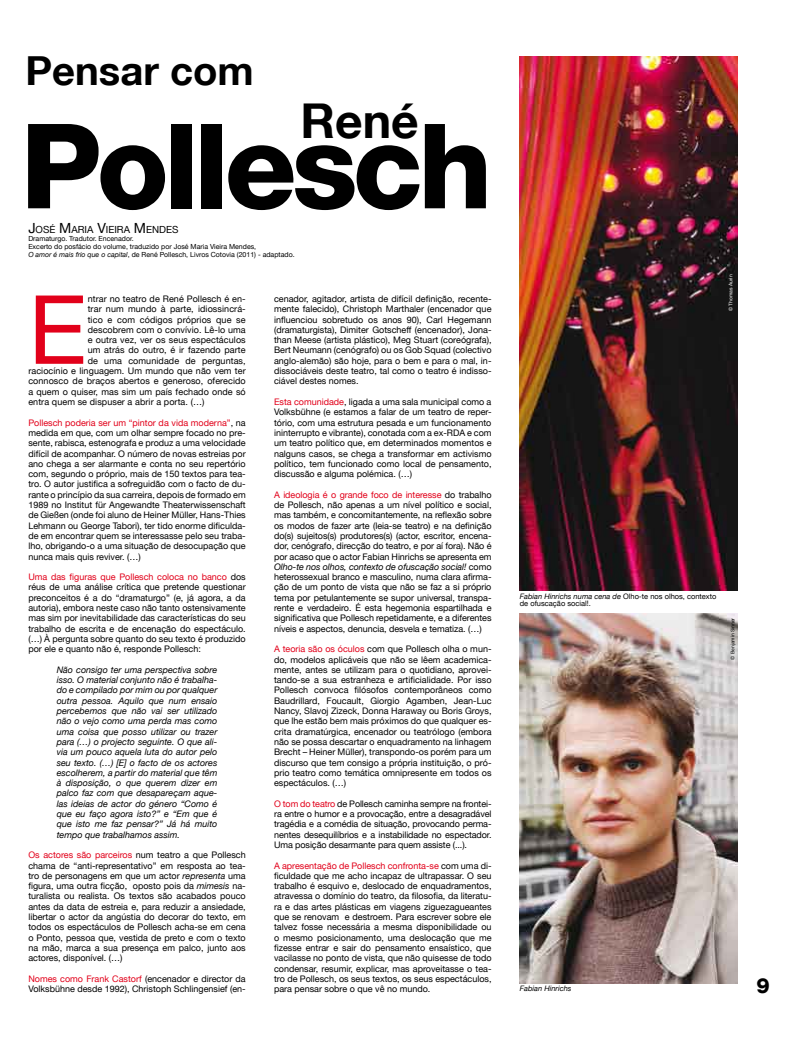
<style>
.page{position:relative;width:794px;height:1049px;background:#fff}
.page>*{position:absolute;margin:0;border:0;box-sizing:border-box;transform-origin:0 0}
.t1{font:800 118px "Helvetica Neue LT";letter-spacing:-.04em;color:#000}
.t2{font:95.6px "Helvetica Neue LT";color:#e2001a}
.t3{font:700 48px "Helvetica Neue LT";color:#000}
.t4{font:700 40px "Helvetica Neue LT";color:#000}
.t5{font:9.8px "Helvetica Neue LT";color:#000}
.t6{font:9px/10.3px "Helvetica Neue LT";color:#000;text-align:justify}
.t7{font:italic 9px/10.3px "Helvetica Neue LT";color:#000;text-align:justify}
.t8{font:7.5px/7px "Helvetica Neue LT";color:#000}
.t9{font:italic 7.5px "Helvetica Neue LT";color:#000}
.t10{font:7px/8px "Helvetica Neue LT";color:#000}
.t11{font:5px "Helvetica Neue LT";color:#000}
.t12{font:5px "Helvetica Neue LT";color:#fff}
.s1{font-size:14px}
.s2{font-style:italic}
.s3{color:#e2001a}
</style>
<div class="page">
<img style="left:520px;top:57px;width:217px;height:534px">
<img style="left:520px;top:613px;width:217px;height:371px">
<h3 class="t4" style="left:26px;top:46px;width:230px">Pensar com</h3>
<h3 class="t3" style="left:300px;top:92px;width:120px">René</h3>
<h1 class="t1" style="left:21px;top:96px;width:473px">Pollesch</h1>
<p class="t5" style="left:28px;top:224px;width:151px"><span class="s1">J</span>osé <span class="s1">M</span>aria <span class="s1">V</span>ieira <span class="s1">M</span> endes</p>
<p class="t10" style="left:28px;top:235px;width:268px">Dramaturgo. Tradutor. Encenador.<br>Excerto do posfácio do volume, traduzido por José Maria Vieira Mendes,<br><span class="s2">O amor é mais frio que o capital</span>, de René Pollesch, Livros Cotovia (2011) - adaptado.</p>
<h2 class="t2" style="left:28px;top:273px;width:60px">E</h2>
<p class="t6" style="left:88px;top:293px;width:159px">ntrar no teatro de René Pollesch é en-</p>
<p class="t6" style="left:88px;top:304px;width:159px">trar num mundo à parte, idiossincrá-</p>
<p class="t6" style="left:88px;top:314px;width:159px">tico e com códigos próprios que se</p>
<p class="t6" style="left:88px;top:324px;width:159px">descobrem com o convívio. Lê-lo uma</p>
<p class="t6" style="left:88px;top:335px;width:159px">e outra vez, ver os seus espectáculos</p>
<p class="t6" style="left:88px;top:345px;width:159px">um atrás do outro, é ir fazendo parte</p>
<p class="t6" style="left:88px;top:355px;width:159px">de uma comunidade de perguntas,</p>
<p class="t6" style="left:28px;top:366px;width:219px">raciocínio e linguagem. Um mundo que não vem ter</p>
<p class="t6" style="left:28px;top:376px;width:219px">connosco de braços abertos e generoso, oferecido</p>
<p class="t6" style="left:28px;top:386px;width:219px">a quem o quiser, mas sim um país fechado onde só</p>
<p class="t6" style="left:28px;top:396px;width:178px">entra quem se dispuser a abrir a porta. (…)</p>
<p class="t6" style="left:28px;top:417px;width:219px"><span class="s3">Pollesch poderia ser um “pintor da vida moderna”</span>, na medida em que, com um olhar sempre focado no pre&shy;sente, rabisca, estenografa e produz a uma velocidade difícil de acompanhar. O número de novas estreias por ano chega a ser alarmante e conta no seu repertório com, segundo o próprio, mais de 150 textos para tea&shy;tro. O autor justifica a sofreguidão com o facto de du&shy;rante o princípio da sua carreira, depois de formado em 1989 no Institut für Angewandte Theaterwissenschaft de Gießen (onde foi aluno de Heiner Müller, Hans-Thies Lehmann ou George Tabori), ter tido enorme dificulda&shy;de em encontrar quem se interessasse pelo seu traba&shy;lho, obrigando-o a uma situação de desocupação que nunca mais quis reviver. (…)</p>
<p class="t6" style="left:28px;top:572px;width:219px"><span class="s3">Uma das figuras que Pollesch coloca no banco</span> dos réus de uma análise crítica que pretende questionar preconceitos é a do “dramaturgo” (e, já agora, a da autoria), embora neste caso não tanto ostensivamente mas sim por inevitabilidade das características do seu trabalho de escrita e de encenação do espectáculo. (…) À pergunta sobre quanto do seu texto é produzido por ele e quanto não é, responde Pollesch:</p>
<p class="t7" style="left:57px;top:664px;width:162px">Não consigo ter uma perspectiva sobre isso. O material conjunto não é trabalha&shy;do e compilado por mim ou por qualquer outra pessoa. Aquilo que num ensaio percebemos que não vai ser utilizado não o vejo como uma perda mas como uma coisa que posso utilizar ou trazer para (…) o projecto seguinte. O que ali&shy;via um pouco aquela luta do autor pelo seu texto. (…) [E] o facto de os actores escolherem, a partir do material que têm à disposição, o que querem dizer em palco faz com que desapareçam aque&shy;las ideias de actor do género “Como é que eu faço agora isto?” e “Em que é que isto me faz pensar?” Já há muito tempo que trabalhamos assim.</p>
<p class="t6" style="left:28px;top:850px;width:219px"><span class="s3">Os actores são parceiros</span> num teatro a que Pollesch chama de “anti-representativo” em resposta ao tea&shy;tro de personagens em que um actor <span class="s2">representa</span> uma figura, uma outra ficção, oposto pois da <span class="s2">mimesis</span> na&shy;turalista ou realista. Os textos são acabados pouco antes da data de estreia e, para reduzir a ansiedade, libertar o actor da angústia do decorar do texto, em todos os espectáculos de Pollesch acha-se em cena o Ponto, pessoa que, vestida de preto e com o texto na mão, marca a sua presença em palco, junto aos actores, disponível. (…)</p>
<p class="t6" style="left:28px;top:973px;width:219px"><span class="s3">Nomes como Frank Castorf</span> (encenador e director da<br>Volksbühne desde 1992), Christoph Schlingensief (en-</p>
<p class="t6" style="left:274px;top:293px;width:219px">cenador, agitador, artista de difícil definição, recente&shy;mente falecido), Christoph Marthaler (encenador que influenciou sobretudo os anos 90), Carl Hegemann (dramaturgista), Dimiter Gotscheff (encenador), Jona&shy;than Meese (artista plástico), Meg Stuart (coreógrafa), Bert Neumann (cenógrafo) ou os Gob Squad (colectivo anglo-alemão) são hoje, para o bem e para o mal, in&shy;dissociáveis deste teatro, tal como o teatro é indisso&shy;ciável destes nomes.</p>
<p class="t6" style="left:274px;top:396px;width:219px"><span class="s3">Esta comunidade</span>, ligada a uma sala municipal como a Volksbühne (e estamos a falar de um teatro de reper&shy;tório, com uma estrutura pesada e um funcionamento ininterrupto e vibrante), conotada com a ex-RDA e com um teatro político que, em determinados momentos e nalguns casos, se chega a transformar em activismo político, tem funcionado como local de pensamento, discussão e alguma polémica. (…)</p>
<p class="t6" style="left:274px;top:489px;width:219px"><span class="s3">A ideologia é o grande foco de interesse</span> do trabalho de Pollesch, não apenas a um nível político e social, mas também, e concomitantemente, na reflexão sobre os modos de fazer arte (leia-se teatro) e na definição do(s) sujeitos(s) produtores(s) (actor, escritor, encena&shy;dor, cenógrafo, direcção do teatro, e por aí fora). Não é por acaso que o actor Fabian Hinrichs se apresenta em <span class="s2">Olho-te nos olhos, contexto de ofuscação social!</span> como heterossexual branco e masculino, numa clara afirma&shy;ção de um ponto de vista que não se faz a si próprio tema por petulantemente se supor universal, transpa&shy;rente e verdadeiro. É esta hegemonia espartilhada e significativa que Pollesch repetidamente, e a diferentes níveis e aspectos, denuncia, desvela e tematiza. (…)</p>
<p class="t6" style="left:274px;top:644px;width:219px"><span class="s3">A teoria são os óculos</span> com que Pollesch olha o mun&shy;do, modelos aplicáveis que não se lêem academica&shy;mente, antes se utilizam para o quotidiano, aprovei&shy;tando-se a sua estranheza e artificialidade. Por isso Pollesch convoca filósofos contemporâneos como Baudrillard, Foucault, Giorgio Agamben, Jean-Luc Nancy, Slavoj Zizeck, Donna Haraway ou Boris Groys, que lhe estão bem mais próximos do que qualquer es&shy;crita dramatúrgica, encenador ou teatrólogo (embora não se possa descartar o enquadramento na linhagem Brecht – Heiner Müller), transpondo-os porém para um discurso que tem consigo a própria instituição, o pró&shy;prio teatro como temática omnipresente em todos os espectáculos. (…)</p>
<p class="t6" style="left:274px;top:798px;width:219px"><span class="s3">O tom do teatro</span> de Pollesch caminha sempre na frontei&shy;ra entre o humor e a provocação, entre a desagradável tragédia e a comédia de situação, provocando perma&shy;nentes desequilíbrios e a instabilidade no espectador.<br>Uma posição desarmante para quem assiste (...).</p>
<p class="t6" style="left:274px;top:860px;width:219px"><span class="s3">A apresentação de Pollesch confronta-se</span> com uma di&shy;ficuldade que me acho incapaz de ultrapassar. O seu trabalho é esquivo e, deslocado de enquadramentos, atravessa o domínio do teatro, da filosofia, da literatu&shy;ra e das artes plásticas em viagens ziguezagueantes que se renovam e destroem. Para escrever sobre ele talvez fosse necessária a mesma disponibilidade ou o mesmo posicionamento, uma deslocação que me fizesse entrar e sair do pensamento ensaístico, que vacilasse no ponto de vista, que não quisesse de todo condensar, resumir, explicar, mas aproveitasse o tea&shy;tro de Pollesch, os seus textos, os seus espectáculos, para pensar sobre o que vê no mundo.</p>
<p class="t12" style="left:728px;top:311px;width:38px;rotate:-90deg">© Thomas Aurin</p>
<p class="t8" style="left:520px;top:592px;width:198px"><span class="s2">Fabian Hinrichs numa cena de</span> Olho-te nos olhos, contexto de ofuscação social!.</p>
<p class="t11" style="left:729px;top:660px;width:43px;rotate:-90deg">© Benjamin Sinner</p>
<p class="t9" style="left:520px;top:983px;width:53px">Fabian Hinrichs</p>
</div>
